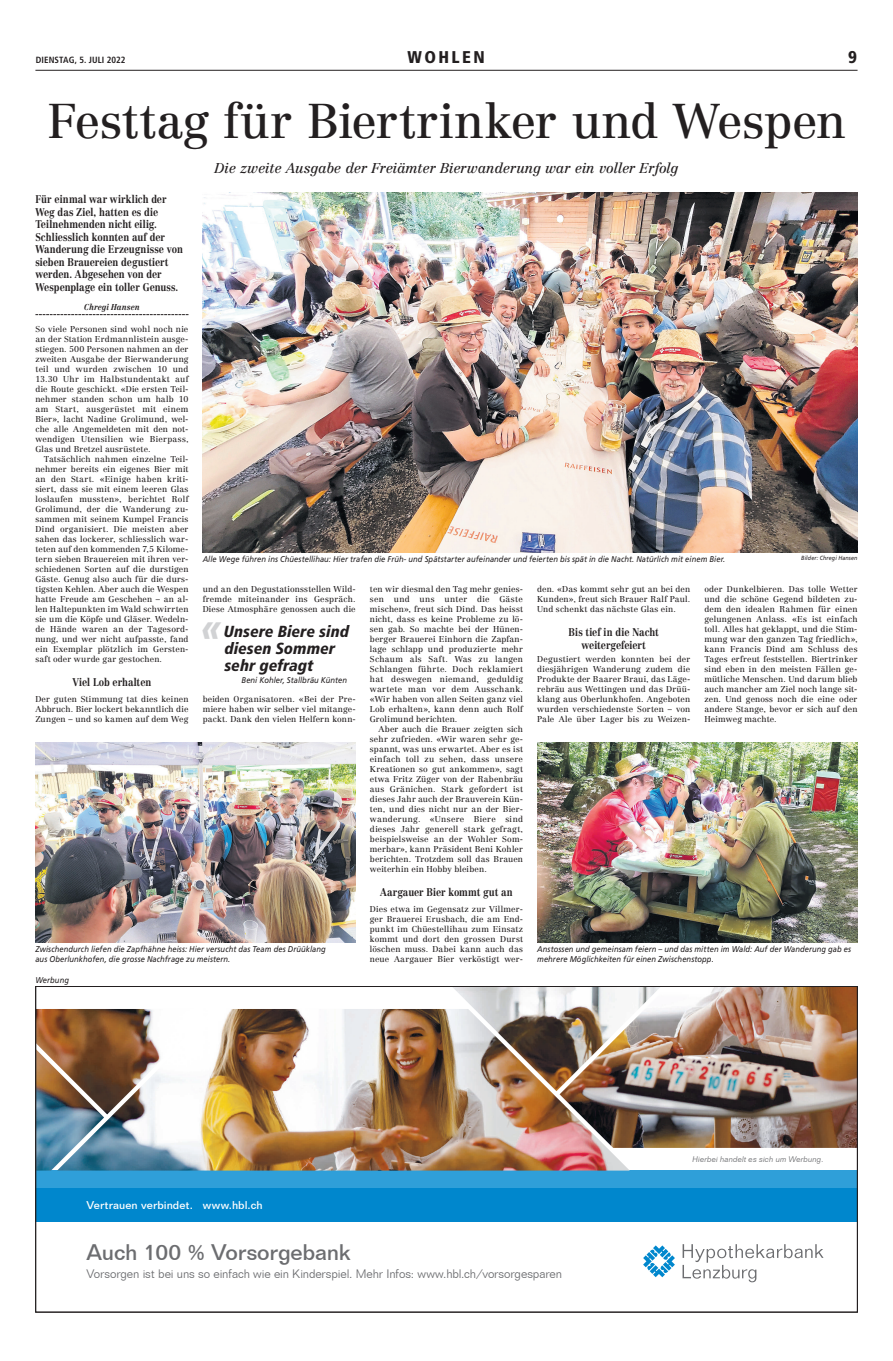
<style>
.page{position:relative;width:893px;height:1361px;background:#fff}
.page>*{position:absolute;margin:0;border:0;box-sizing:border-box;transform-origin:0 0}
.t1{font:48px "Centennial LT Std";letter-spacing:-.01em;color:#231f20}
.t2{font:italic 900 condensed 40px "Frutiger LT Com";color:#d1d2d4}
.t3{font:500 22px "Folio BT";letter-spacing:-.01em;color:#6c6d70}
.t4{font:900 condensed 17px "Frutiger LT Com";letter-spacing:.14em;color:#231f20}
.t5{font:italic 900 condensed 16px/17px "Frutiger LT Com";letter-spacing:.005em;color:#231f20}
.t6{font:italic 14px "Centennial LT Std";letter-spacing:-.005em;color:#231f20}
.t7{font:300 12px "Folio BT";letter-spacing:-.01em;color:#6c6d70}
.t8{font:700 11px/12.5px "Centennial LT Std";letter-spacing:-.005em;color:#231f20;scale:.85 1}
.t9{font:500 11px "Folio BT";letter-spacing:.005em;color:#fff}
.t10{font:700 condensed 9px "Frutiger LT Com";letter-spacing:.01em;color:#231f20}
.t11{font:8.4px/10px "Centennial LT Std";letter-spacing:.01em;color:#231f20;text-align:justify}
.t12{font:italic 8.4px/10px "Frutiger LT Com";letter-spacing:.01em;color:#231f20;scale:.9 1}
.t13{font:italic 700 8.4px "Centennial LT Std";letter-spacing:.005em;color:#231f20;scale:.9 1}
.t14{font:italic 300 8px "Folio BT";letter-spacing:.005em;color:#6c6d70}
.t15{font:italic 6px "Frutiger LT Com";letter-spacing:.025em;color:#231f20;scale:.9 1}
</style>
<div class="page">
<hr style="left:35px;top:70px;width:822px;height:1px;background:#231f20">
<div style="left:36px;top:1187px;width:821px;height:34px;background:#0087cd"></div>
<div style="left:36px;top:1170px;width:821px;height:17px;background:#2f9fd9"></div>
<img style="left:661px;top:988px;width:194px;height:160px">
<img style="left:38px;top:988px;width:623px;height:182px">
<svg style="left:643px;top:1245px;width:32px;height:32px"></svg>
<svg style="left:682px;top:1244px;width:141px;height:38px"></svg>
<svg style="left:35px;top:314px;width:154px;height:1px"></svg>
<img style="left:35px;top:742px;width:321px;height:200px">
<img style="left:537px;top:742px;width:320px;height:200px">
<img style="left:203px;top:192px;width:654px;height:360px">
<p class="t10" style="left:36px;top:54px;width:91px">DIENSTAG, 5. JULI 2022</p>
<h3 class="t4" style="left:408px;top:47px;width:79px">WOHLEN</h3>
<h3 class="t4" style="left:848px;top:47px;width:10px">9</h3>
<h1 class="t1" style="left:47px;top:92px;width:800px">Festtag für Biertrinker und Wespen</h1>
<h3 class="t6" style="left:215px;top:159px;width:465px">Die zweite Ausgabe der Freiämter Bierwanderung war ein voller Erfolg</h3>
<h3 class="t8" style="left:35px;top:193px;width:175px">Für einmal war wirklich der<br>Weg das Ziel, hatten es die<br>Teilnehmenden nicht eilig.<br>Schliesslich konnten auf der<br>Wanderung die Erzeugnisse von sieben Brauereien degustiert werden. Abgesehen von der<br>Wespenplage ein toller Genuss.</h3>
<p class="t13" style="left:84px;top:302px;width:63px">Chregi Hansen</p>
<p class="t11" style="left:35px;top:324px;width:155px">So viele Personen sind wohl noch nie an der Station Erdmannlistein ausge&shy;stiegen. 500 Personen nahmen an der zweiten Ausgabe der Bierwanderung teil und wurden zwischen 10 und 13.30 Uhr im Halbstundentakt auf die Route geschickt. «Die ersten Teil&shy;nehmer standen schon um halb 10 am Start, ausgerüstet mit einem Bier», lacht Nadine Grolimund, wel&shy;che alle Angemeldeten mit den not&shy;wendigen Utensilien wie Bierpass, Glas und Bretzel ausrüstete.</p>
<p class="t11" style="left:35px;top:454px;width:155px;text-indent:9px">Tatsächlich nahmen einzelne Teil&shy;nehmer bereits ein eigenes Bier mit an den Start. «Einige haben kriti&shy;siert, dass sie mit einem leeren Glas loslaufen mussten», berichtet Rolf Grolimund, der die Wanderung zu&shy;sammen mit seinem Kumpel Francis Dind organisiert. Die meisten aber sahen das lockerer, schliesslich war&shy;teten auf den kommenden 7,5 Kilome&shy;tern sieben Brauereien mit ihren ver&shy;schiedenen Sorten auf die durstigen Gäste. Genug also auch für die durs&shy;tigsten Kehlen. Aber auch die Wespen hatte Freude am Geschehen – an al&shy;len Haltepunkten im Wald schwirrten sie um die Köpfe und Gläser. Wedeln&shy;de Hände waren an der Tagesord&shy;nung, und wer nicht aufpasste, fand ein Exemplar plötzlich im Gersten&shy;saft oder wurde gar gestochen.</p>
<h3 class="t8" style="left:73px;top:676px;width:94px">Viel Lob erhalten</h3>
<p class="t11" style="left:35px;top:694px;width:155px">Der guten Stimmung tat dies keinen Abbruch. Bier lockert bekanntlich die Zungen – und so kamen auf dem Weg</p>
<p class="t15" style="left:801px;top:554px;width:64px">Bilder: Chregi Hansen</p>
<p class="t12" style="left:203px;top:554px;width:582px">Alle Wege führen ins Chüestellihau: Hier trafen die Früh- und Spätstarter aufeinander und feierten bis spät in die Nacht. Natürlich mit einem Bier.</p>
<p class="t11" style="left:203px;top:584px;width:155px">und an den Degustationsstellen Wild&shy;fremde miteinander ins Gespräch.<br>Diese Atmosphäre genossen auch die</p>
<p class="t11" style="left:704px;top:584px;width:155px">oder Dunkelbieren. Das tolle Wetter und die schöne Gegend bildeten zu&shy;dem den idealen Rahmen für einen gelungenen Anlass. «Es ist einfach toll. Alles hat geklappt, und die Stim&shy;mung war den ganzen Tag friedlich», kann Francis Dind am Schluss des Tages erfreut feststellen. Biertrinker sind eben in den meisten Fällen ge&shy;mütliche Menschen. Und darum blieb auch mancher am Ziel noch lange sit&shy;zen. Und genoss noch die eine oder andere Stange, bevor er sich auf den Heimweg machte.</p>
<p class="t11" style="left:370px;top:584px;width:155px">ten wir diesmal den Tag mehr genies&shy;sen und uns unter die Gäste mischen», freut sich Dind. Das heisst nicht, dass es keine Probleme zu lö&shy;sen gab. So machte bei der Hünen&shy;berger Brauerei Einhorn die Zapfan&shy;lage schlapp und produzierte mehr Schaum als Saft. Was zu langen Schlangen führte. Doch reklamiert hat deswegen niemand, geduldig wartete man vor dem Ausschank. «Wir haben von allen Seiten ganz viel Lob erhalten», kann denn auch Rolf Grolimund berichten.</p>
<p class="t11" style="left:370px;top:724px;width:155px;text-indent:9px">Aber auch die Brauer zeigten sich sehr zufrieden. «Wir waren sehr ge&shy;spannt, was uns erwartet. Aber es ist einfach toll zu sehen, dass unsere Kreationen so gut ankommen», sagt etwa Fritz Züger von der Rabenbräu aus Gränichen. Stark gefordert ist dieses Jahr auch der Brauverein Kün&shy;ten, und dies nicht nur an der Bier&shy;wanderung. «Unsere Biere sind dieses Jahr generell stark gefragt, beispielsweise an der Wohler Som&shy;merbar», kann Präsident Beni Kohler berichten. Trotzdem soll das Brauen weiterhin ein Hobby bleiben.</p>
<h3 class="t8" style="left:380px;top:886px;width:157px">Aargauer Bier kommt gut an</h3>
<p class="t11" style="left:370px;top:904px;width:155px">Dies etwa im Gegensatz zur Villmer&shy;ger Brauerei Erusbach, die am End&shy;punkt im Chüestellihau zum Einsatz kommt und dort den grossen Durst löschen muss. Dabei kann auch das neue Aargauer Bier verköstigt wer-</p>
<p class="t11" style="left:537px;top:584px;width:155px">den. «Das kommt sehr gut an bei den Kunden», freut sich Brauer Ralf Paul.<br>Und schenkt das nächste Glas ein.</p>
<h3 class="t8" style="left:569px;top:626px;width:108px;text-align:center">Bis tief in die Nacht weitergefeiert</h3>
<p class="t11" style="left:537px;top:654px;width:155px">Degustiert werden konnten bei der diesjährigen Wanderung zudem die Produkte der Baarer Braui, das Läge&shy;rebräu aus Wettingen und das Drüü&shy;klang aus Oberlunkhofen. Angeboten wurden verschiedenste Sorten – von Pale Ale über Lager bis zu Weizen-</p>
<h2 class="t2" style="left:202px;top:603px;width:22px">«</h2>
<h3 class="t5" style="left:224px;top:622px;width:126px">Unsere Biere sind diesen Sommer sehr gefragt</h3>
<p class="t12" style="left:242px;top:675px;width:119px">Beni Kohler, Stallbräu Künten</p>
<p class="t11" style="left:203px;top:694px;width:155px">beiden Organisatoren. «Bei der Pre&shy;miere haben wir selber viel mitange&shy;packt. Dank den vielen Helfern konn-</p>
<p class="t12" style="left:35px;top:944px;width:324px">Zwischendurch liefen die Zapfhähne heiss: Hier versucht das Team des Drüüklang aus Oberlunkhofen, die grosse Nachfrage zu meistern.</p>
<p class="t12" style="left:537px;top:944px;width:350px">Anstossen und gemeinsam feiern – und das mitten im Wald: Auf der Wanderung gab es mehrere Möglichkeiten für einen Zwischenstopp.</p>
<p class="t12" style="left:35px;top:975px;width:39px">Werbung</p>
<h3 class="t9" style="left:87px;top:1198px;width:178px">Vertrauen verbindet. www.hbl.ch</h3>
<h3 class="t3" style="left:87px;top:1239px;width:266px">Auch 100 % Vorsorgebank</h3>
<h3 class="t7" style="left:87px;top:1266px;width:477px">Vorsorgen ist bei uns so einfach wie ein Kinderspiel. Mehr Infos: www.hbl.ch/vorsorgesparen</h3>
<p class="t14" style="left:692px;top:1154px;width:133px">Hierbei handelt es sich um Werbung.</p>
</div>
